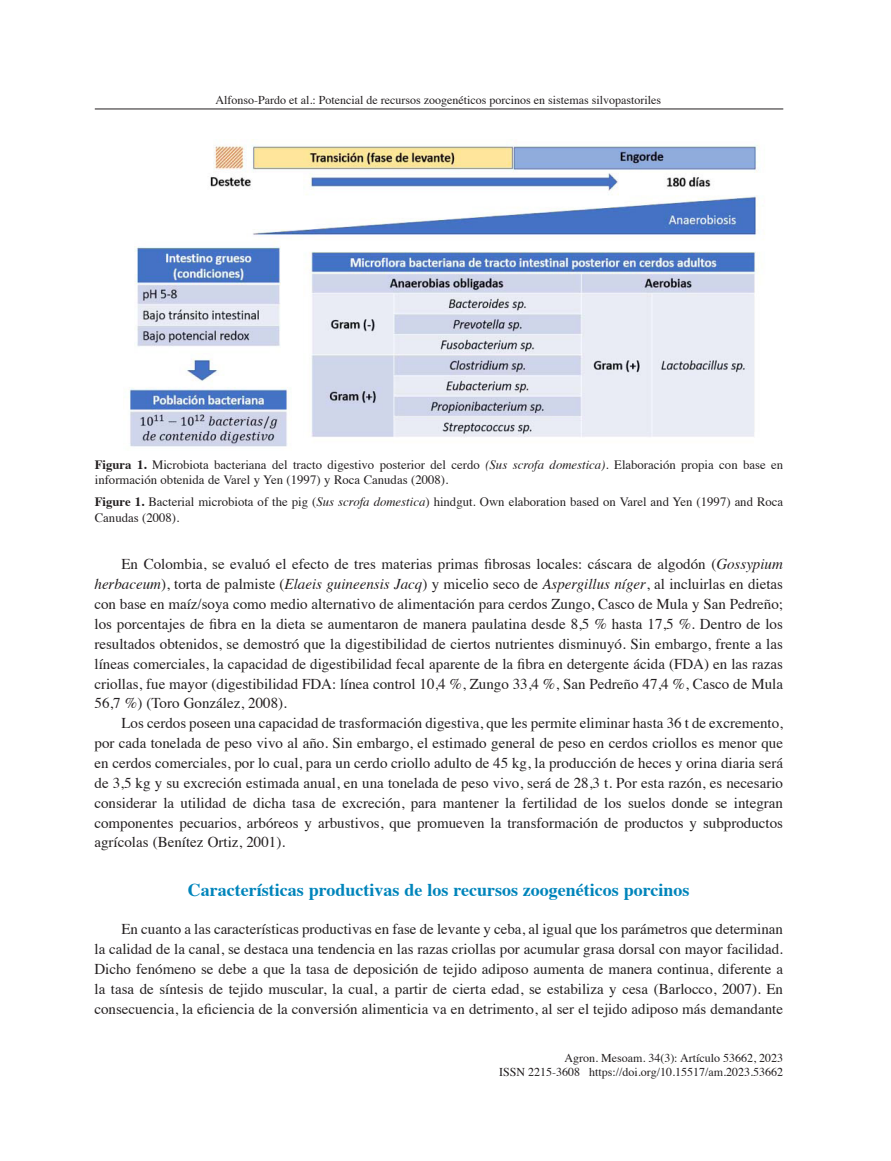
<style>
.page{position:relative;width:891px;height:1161px;background:#fff}
.page>*{position:absolute;margin:0;border:0;box-sizing:border-box;transform-origin:0 0}
.Tema{font:700 18px "Times";color:#0085bb}
.Texto{font:15px/19.8px "Times";color:#231f20;text-align:justify}
.Titulo_cuadros{font:12.75px/15.3px "Times";color:#231f20}
.t1{font:12px/14.4px "Times";color:#231f20;text-align:right}
.s1{font-weight:700}
.s2{font-style:italic}
</style>
<div class="page">
<hr style="left:95px;top:109px;width:688px;height:1px;background:#231f20">
<img style="left:129px;top:140px;width:636px;height:307px">
<p class="t1" style="left:215px;top:91px;width:447px">Alfonso-Pardo et al.: Potencial de recursos zoogenéticos porcinos en sistemas silvopastoriles</p>
<p class="Titulo_cuadros" style="left:95px;top:456px;width:690px"><span class="s1">Figura 1.</span> Microbiota bacteriana del tracto digestivo posterior del cerdo <span class="s2">(Sus scrofa domestica).</span> Elaboración propia con base en información obtenida de Varel y Yen (1997) y Roca Canudas (2008).</p>
<p class="Titulo_cuadros" style="left:95px;top:493px;width:690px"><span class="s1">Figure 1.</span> Bacterial microbiota of the pig (<span class="s2">Sus scrofa domestica</span>) hindgut. Own elaboration based on Varel and Yen (1997) and Roca<br>Canudas (2008).</p>
<p class="Texto" style="left:94px;top:553px;width:690px;text-indent:27px">En Colombia, se evaluó el efecto de tres materias primas fibrosas locales: cáscara de algodón (<span class="s2">Gossypium herbaceum</span>), torta de palmiste (<span class="s2">Elaeis guineensis Jacq</span>) y micelio seco de <span class="s2">Aspergillus níger</span>, al incluirlas en dietas con base en maíz/soya como medio alternativo de alimentación para cerdos Zungo, Casco de Mula y San Pedreño; los porcentajes de fibra en la dieta se aumentaron de manera paulatina desde 8,5 % hasta 17,5 %. Dentro de los resultados obtenidos, se demostró que la digestibilidad de ciertos nutrientes disminuyó. Sin embargo, frente a las líneas comerciales, la capacidad de digestibilidad fecal aparente de la fibra en detergente ácida (FDA) en las razas criollas, fue mayor (digestibilidad FDA: línea control 10,4 %, Zungo 33,4 %, San Pedreño 47,4 %, Casco de Mula 56,7 %) (Toro González, 2008).</p>
<p class="Texto" style="left:94px;top:712px;width:690px;text-indent:27px">Los cerdos poseen una capacidad de trasformación digestiva, que les permite eliminar hasta 36 t de excremento, por cada tonelada de peso vivo al año. Sin embargo, el estimado general de peso en cerdos criollos es menor que en cerdos comerciales, por lo cual, para un cerdo criollo adulto de 45 kg, la producción de heces y orina diaria será de 3,5 kg y su excreción estimada anual, en una tonelada de peso vivo, será de 28,3 t. Por esta razón, es necesario considerar la utilidad de dicha tasa de excreción, para mantener la fertilidad de los suelos donde se integran componentes pecuarios, arbóreos y arbustivos, que promueven la transformación de productos y subproductos agrícolas (Benítez Ortiz, 2001).</p>
<p class="Tema" style="left:188px;top:873px;width:503px">Características productivas de los recursos zoogenéticos porcinos</p>
<p class="Texto" style="left:94px;top:918px;width:690px;text-indent:27px">En cuanto a las características productivas en fase de levante y ceba, al igual que los parámetros que determinan la calidad de la canal, se destaca una tendencia en las razas criollas por acumular grasa dorsal con mayor facilidad.<br>Dicho fenómeno se debe a que la tasa de deposición de tejido adiposo aumenta de manera continua, diferente a la tasa de síntesis de tejido muscular, la cual, a partir de cierta edad, se estabiliza y cesa (Barlocco, 2007). En consecuencia, la eficiencia de la conversión alimenticia va en detrimento, al ser el tejido adiposo más demandante</p>
<p class="t1" style="left:499px;top:1050px;width:285px">Agron. Mesoam. 34(3): Artículo 53662, 2023<br>ISSN 2215-3608 https://doi.org/10.15517/am.2023.53662</p>
</div>
